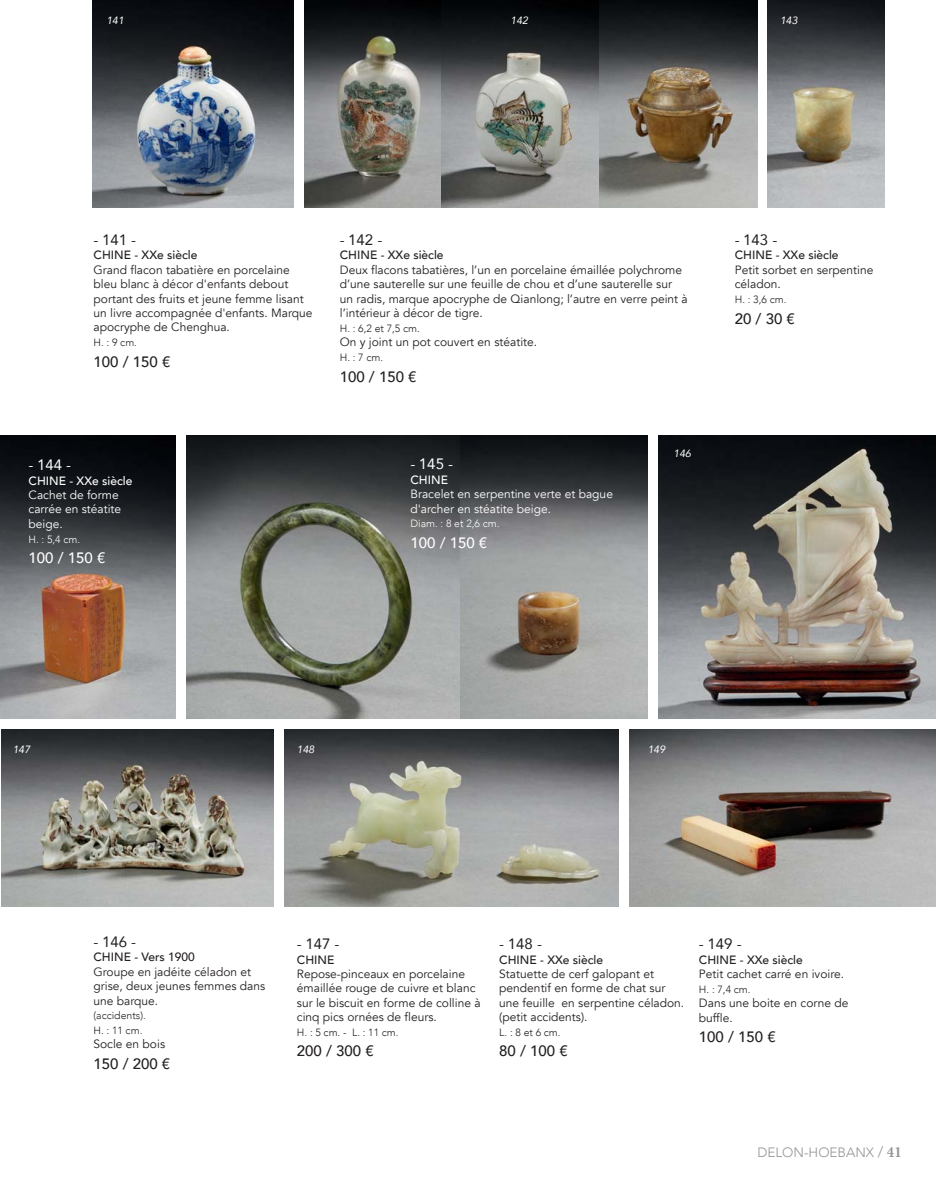
<style>
.page{position:relative;width:936px;height:1191px;background:#fff}
.page>*{position:absolute;margin:0;border:0;box-sizing:border-box;transform-origin:0 0}
.t1{font:500 15px "Avenir";color:#231f20}
.t2{font:15px "Avenir";color:#231f20}
.t3{font:500 15px "Avenir";color:#fff}
.t4{font:15px "Avenir";color:#fff}
.t5{font:300 13.5px "Avenir";color:#939598}
.t6{font:12px/14.4px "Avenir";color:#231f20}
.t7{font:500 12px "Avenir";color:#231f20}
.t8{font:12px/14.4px "Avenir";color:#fff}
.t9{font:500 12px "Avenir";color:#fff}
.t10{font:300 10.5px/14.7px "Avenir";color:#231f20}
.t11{font:300 10.5px "Avenir";color:#fff}
.t12{font:italic 10.5px "Avenir";color:#fff}
.s1{font-size:15px}
.s2{font-family:"Baskerville";font-weight:600;font-size:15px}
</style>
<div class="page">
<img style="left:304px;top:0;width:453px;height:208px">
<img style="left:92px;top:0;width:201px;height:208px">
<img style="left:767px;top:0;width:117px;height:208px">
<img style="left:2px;top:729px;width:272px;height:177px">
<img style="left:629px;top:729px;width:306px;height:177px">
<img style="left:284px;top:729px;width:334px;height:177px">
<img style="left:658px;top:436px;width:277px;height:283px">
<img style="left:186px;top:436px;width:461px;height:283px">
<img style="left:1px;top:436px;width:175px;height:283px">
<p class="t12" style="left:106px;top:13px;width:19px">141</p>
<p class="t12" style="left:510px;top:13px;width:19px">142</p>
<p class="t12" style="left:780px;top:13px;width:19px">143</p>
<p class="t2" style="left:94px;top:230px;width:44px">- 141 -</p>
<p class="t7" style="left:94px;top:247px;width:105px">CHINE - XXe siècle</p>
<p class="t6" style="left:94px;top:263px;width:220px">Grand flacon tabatière en porcelaine bleu blanc à décor d'enfants debout portant des fruits et jeune femme lisant un livre accompagnée d'enfants. Marque apocryphe de Chenghua.</p>
<p class="t10" style="left:94px;top:335px;width:45px">H. : 9 cm.</p>
<p class="t1" style="left:94px;top:352px;width:78px">100 / 150 €</p>
<p class="t4" style="left:29px;top:455px;width:44px">- 144 -</p>
<p class="t9" style="left:29px;top:472px;width:105px">CHINE - XXe siècle</p>
<p class="t8" style="left:29px;top:488px;width:94px">Cachet de forme carrée en stéatite beige.</p>
<p class="t11" style="left:29px;top:532px;width:53px">H. : 5,4 cm.</p>
<p class="t3" style="left:29px;top:548px;width:78px">100 / 150 €</p>
<p class="t2" style="left:340px;top:230px;width:44px">- 142 -</p>
<p class="t7" style="left:340px;top:247px;width:105px">CHINE - XXe siècle</p>
<p class="t6" style="left:340px;top:263px;width:349px">Deux flacons tabatières, l’un en porcelaine émaillée polychrome d’une sauterelle sur une feuille de chou et d’une sauterelle sur un radis, marque apocryphe de Qianlong; l’autre en verre peint à l’intérieur à décor de tigre.</p>
<p class="t10" style="left:340px;top:321px;width:82px">H. : 6,2 et 7,5 cm.</p>
<p class="t6" style="left:340px;top:335px;width:199px">On y joint un pot couvert en stéatite.</p>
<p class="t10" style="left:340px;top:350px;width:45px">H. : 7 cm.</p>
<p class="t1" style="left:340px;top:366px;width:78px">100 / 150 €</p>
<p class="t4" style="left:410px;top:454px;width:44px">- 145 -</p>
<p class="t9" style="left:410px;top:472px;width:39px">CHINE</p>
<p class="t8" style="left:410px;top:487px;width:204px">Bracelet en serpentine verte et bague d'archer en stéatite beige.</p>
<p class="t11" style="left:410px;top:517px;width:90px">Diam. : 8 et 2,6 cm.</p>
<p class="t3" style="left:410px;top:533px;width:78px">100 / 150 €</p>
<p class="t12" style="left:673px;top:446px;width:19px">146</p>
<p class="t2" style="left:734px;top:230px;width:44px">- 143 -</p>
<p class="t7" style="left:734px;top:247px;width:105px">CHINE - XXe siècle</p>
<p class="t6" style="left:734px;top:263px;width:140px">Petit sorbet en serpentine céladon.</p>
<p class="t10" style="left:734px;top:292px;width:53px">H. : 3,6 cm.</p>
<p class="t1" style="left:734px;top:308px;width:62px">20 / 30 €</p>
<p class="t12" style="left:13px;top:742px;width:19px">147</p>
<p class="t12" style="left:297px;top:742px;width:19px">148</p>
<p class="t12" style="left:647px;top:742px;width:19px">149</p>
<p class="t2" style="left:93px;top:932px;width:44px">- 146 -</p>
<p class="t7" style="left:93px;top:949px;width:103px">CHINE - Vers 1900</p>
<p class="t6" style="left:93px;top:964px;width:173px">Groupe en jadéite céladon et grise, deux jeunes femmes dans une barque.</p>
<p class="t10" style="left:93px;top:1008px;width:54px">(accidents).<br>H. : 11 cm.</p>
<p class="t6" style="left:93px;top:1037px;width:73px">Socle en bois</p>
<p class="t1" style="left:93px;top:1054px;width:78px">150 / 200 €</p>
<p class="t2" style="left:297px;top:934px;width:44px">- 147 -</p>
<p class="t7" style="left:297px;top:951px;width:39px">CHINE</p>
<p class="t6" style="left:297px;top:967px;width:185px">Repose-pinceaux en porcelaine émaillée rouge de cuivre et blanc sur le biscuit en forme de colline à cinq pics ornées de fleurs.</p>
<p class="t10" style="left:297px;top:1025px;width:103px">H. : 5 cm. - L. : 11 cm.</p>
<p class="t1" style="left:297px;top:1041px;width:78px">200 / 300 €</p>
<p class="t2" style="left:499px;top:934px;width:44px">- 148 -</p>
<p class="t7" style="left:499px;top:951px;width:105px">CHINE - XXe siècle</p>
<p class="t6" style="left:499px;top:967px;width:186px">Statuette de cerf galopant et pendentif en forme de chat sur une feuille en serpentine céladon. (petit accidents).</p>
<p class="t10" style="left:499px;top:1025px;width:63px">L. : 8 et 6 cm.</p>
<p class="t1" style="left:499px;top:1041px;width:70px">80 / 100 €</p>
<p class="t2" style="left:699px;top:934px;width:44px">- 149 -</p>
<p class="t7" style="left:699px;top:951px;width:105px">CHINE - XXe siècle</p>
<p class="t6" style="left:699px;top:967px;width:147px">Petit cachet carré en ivoire.</p>
<p class="t10" style="left:699px;top:982px;width:53px">H. : 7,4 cm.</p>
<p class="t6" style="left:699px;top:996px;width:151px">Dans une boite en corne de buffle.</p>
<p class="t1" style="left:699px;top:1027px;width:78px">100 / 150 €</p>
<p class="t5" style="left:757px;top:1143px;width:146px">DELON-HOEBANX <span class="s1">/</span> <span class="s2">41</span></p>
</div>
